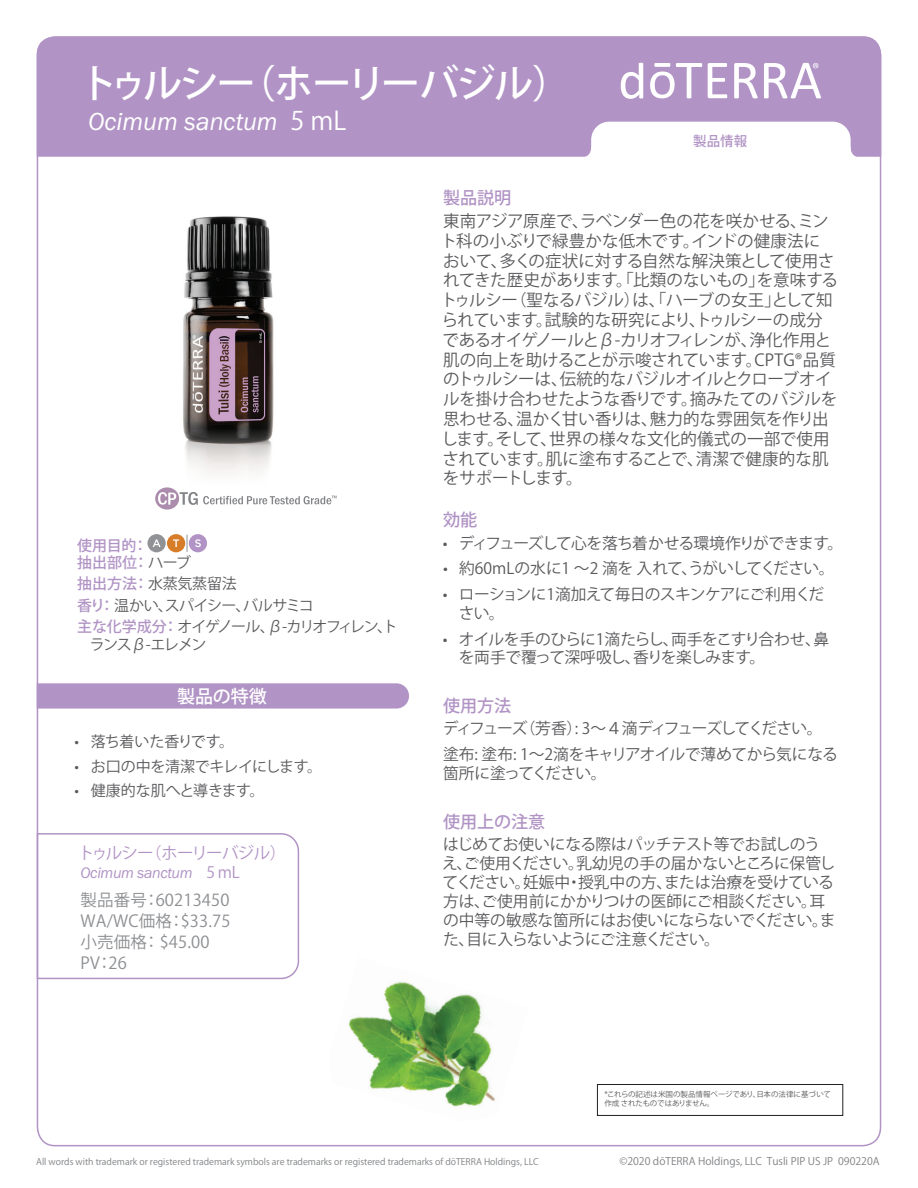
<style>
.page{position:relative;width:918px;height:1188px;background:#fff}
.page>*{position:absolute;margin:0;border:0;box-sizing:border-box;transform-origin:0 0}
.t1{font:500 39px "Koz Go Pro";letter-spacing:-.055em;color:#fff}
.t2{font:25.5px "Franklin Gothic URW Boo Ita";color:#fff}
.t3{font:500 18px "Koz Go Pro";letter-spacing:-.005em;color:#fff}
.t4{font:500 17.1px "Koz Go Pro";color:#b194c5}
.t5{font:16.5px/19.8px "Koz Go Pro";letter-spacing:-.01em;color:#5a5a5d}
.t6{font:16.5px/21px "Koz Go Pro";letter-spacing:.01em;color:#8d8f92}
.t7{font:16.5px "Koz Go Pro";letter-spacing:-.05em;color:#b194c5}
.t8{font:15.75px/18.9px "Koz Go Pro";letter-spacing:-.01em;color:#5a5a5d}
.t9{font:15.75px/18.9px "Koz Go Pro";letter-spacing:-.03em;color:#5a5a5d}
.t10{font:15.75px/25.7px "Koz Go Pro";letter-spacing:-.06em;color:#5a5a5d}
.t11{font:15.75px "Franklin Gothic URW Boo Ita";letter-spacing:-.025em;color:#b194c5}
.t12{font:15.75px "Koz Go Pro";letter-spacing:-.05em;color:#5a5a5d}
.t13{font:15px/21.5px "Koz Go Pro";letter-spacing:-.06em;color:#5a5a5d}
.t14{font:15px "Koz Go Pro";letter-spacing:-.02em;color:#5a5a5d}
.t15{font:500 15px/17px "Koz Go Pro";color:#b194c5}
.t16{font:15px "Koz Go Pro";letter-spacing:-.01em;color:#5a5a5d}
.t17{font:15px "Koz Go Pro";letter-spacing:-.015em;color:#5a5a5d}
.t18{font:15px "Koz Go Pro";letter-spacing:-.1em;color:#5a5a5d}
.t19{font:500 13.5px "Koz Go Pro";color:#b194c5}
.t20{font:10.5px "Koz Go Pro";color:#808285}
.t21{font:9px "Koz Go Pro";color:#808285}
.t22{font:7.5px/9px "Koz Go Pro";letter-spacing:-.005em;color:#5a5a5d}
.s1{font-family:"Koz Go Pro"}
.s2{font-weight:400;color:#5a5a5d}
.s3{font-weight:500;color:#b194c5}
</style>
<div class="page">
<div style="left:37px;top:36px;width:844px;height:121px;background:#b194c5"></div>
<svg style="left:734px;top:63px;width:24px;height:35px"></svg>
<svg style="left:708px;top:63px;width:19px;height:35px"></svg>
<svg style="left:650px;top:63px;width:52px;height:35px"></svg>
<svg style="left:621px;top:63px;width:22px;height:36px"></svg>
<svg style="left:764px;top:63px;width:57px;height:35px"></svg>
<svg style="left:581px;top:122px;width:280px;height:35px"></svg>
<img style="left:183px;top:216px;width:91px;height:258px">
<img style="left:348px;top:981px;width:147px;height:126px">
<svg style="left:187px;top:535px;width:1px;height:17px"></svg>
<div style="left:147px;top:534px;width:19px;height:18px;background:#919295;border-radius:50%"></div>
<svg style="left:153px;top:539px;width:8px;height:8px"></svg>
<div style="left:167px;top:534px;width:18px;height:18px;background:#d77c29;border-radius:50%"></div>
<svg style="left:173px;top:539px;width:6px;height:8px"></svg>
<div style="left:189px;top:534px;width:18px;height:18px;background:#b194c5;border-radius:50%"></div>
<svg style="left:195px;top:539px;width:6px;height:8px"></svg>
<svg style="left:37px;top:683px;width:372px;height:26px;background:#b397c7"></svg>
<svg style="left:36px;top:832px;width:264px;height:148px"></svg>
<div style="left:597px;top:1084px;width:246px;height:32px;border:1px solid #231f20"></div>
<svg style="left:155px;top:487px;width:182px;height:23px"></svg>
<h1 class="t1" style="left:79px;top:58px;width:493px">トゥルシー（ホーリーバジル）</h1>
<h2 class="t2" style="left:88px;top:105px;width:260px">Ocimum sanctum <span class="s1">5 mL</span></h2>
<p class="t19" style="left:693px;top:132px;width:55px">製品情報</p>
<p class="t15" style="left:77px;top:538px;width:116px">使用目的：<br>抽出部位：<span class="s2">ハーブ</span></p>
<p class="t13" style="left:77px;top:573px;width:322px"><span class="s3">抽出方法：</span>水蒸気蒸留法<br><span class="s3">香り：</span>温かい、スパイシー、バルサミコ<br><span class="s3">主な化学成分：</span>オイゲノール、β-カリオフィレン、ト</p>
<p class="t18" style="left:90px;top:635px;width:118px">ランスβ-エレメン</p>
<p class="t3" style="left:177px;top:685px;width:91px">製品の特徴</p>
<p class="t17" style="left:75px;top:732px;width:161px">• 落ち着いた香りです。</p>
<p class="t14" style="left:75px;top:756px;width:249px">• お口の中を清潔でキレイにします。</p>
<p class="t16" style="left:75px;top:781px;width:192px">• 健康的な肌へと導きます。</p>
<p class="t7" style="left:78px;top:842px;width:209px">トゥルシー（ホーリーバジル）</p>
<p class="t11" style="left:81px;top:863px;width:161px">Ocimum sanctum <span class="s1">5 mL</span></p>
<p class="t6" style="left:81px;top:890px;width:151px">製品番号：60213450<br>WA/WC価格：$33.75小売価格： $45.00<br>PV：26</p>
<p class="t4" style="left:443px;top:187px;width:70px">製品説明</p>
<p class="t5" style="left:441px;top:211px;width:399px">東南アジア原産で、ラベンダー色の花を咲かせる、ミント科の小ぶりで緑豊かな低木です。インドの健康法において、多くの症状に対する自然な解決策として使用されてきた歴史があります。「比類のないもの」を意味するトゥルシー（聖なるバジル）は、「ハーブの女王」として知られています。試験的な研究により、トゥルシーの成分であるオイゲノールとβ-カリオフィレンが、浄化作用と肌の向上を助けることが示唆されています。CPTG®品質のトゥルシーは、伝統的なバジルオイルとクローブオイルを掛け合わせたような香りです。摘みたてのバジルを思わせる、温かく甘い香りは、魅力的な雰囲気を作り出します。そして、世界の様々な文化的儀式の一部で使用されています。肌に塗布することで、清潔で健康的な肌をサポートします。</p>
<p class="t4" style="left:443px;top:509px;width:36px">効能</p>
<p class="t9" style="left:443px;top:534px;width:402px">• ディフューズして心を落ち着かせる環境作りができます。</p>
<p class="t8" style="left:443px;top:560px;width:393px">• 約60mLの水に1 ～2 滴を 入れて、うがいしてください。</p>
<p class="t9" style="left:459px;top:585px;width:367px;text-indent:-16px">• ローションに1滴加えて毎日のスキンケアにご利用ください。</p>
<p class="t9" style="left:459px;top:630px;width:372px;text-indent:-16px">• オイルを手のひらに1滴たらし、両手をこすり合わせ、鼻を両手で覆って深呼吸し、香りを楽しみます。</p>
<p class="t4" style="left:443px;top:695px;width:70px">使用方法</p>
<p class="t10" style="left:443px;top:716px;width:397px">ディフューズ（芳香）: 3～４滴ディフューズしてください。塗布: 塗布: 1～2滴をキャリアオイルで薄めてから気になる</p>
<p class="t12" style="left:443px;top:763px;width:165px">箇所に塗ってください。</p>
<p class="t4" style="left:443px;top:810px;width:104px">使用上の注意</p>
<p class="t8" style="left:442px;top:835px;width:395px">はじめてお使いになる際はパッチテスト等でお試しのうえ、ご使用ください。乳幼児の手の届かないところに保管してください。妊娠中・授乳中の方、または治療を受けている方は、ご使用前にかかりつけの医師にご相談ください。耳の中等の敏感な箇所にはお使いにならないでください。また、目に入らないようにご注意ください。</p>
<p class="t22" style="left:604px;top:1090px;width:228px">*これらの記述は米国の製品情報ページであり、日本の法律に基づいて作成 されたものではありません。</p>
<p class="t21" style="left:36px;top:1156px;width:504px">All words with trademark or registered trademark symbols are trademarks or registered trademarks of dōTERRA Holdings, LLC</p>
<p class="t20" style="left:619px;top:1154px;width:262px">©2020 dōTERRA Holdings, LLC Tusli PIP US JP 090220A</p>
</div>
